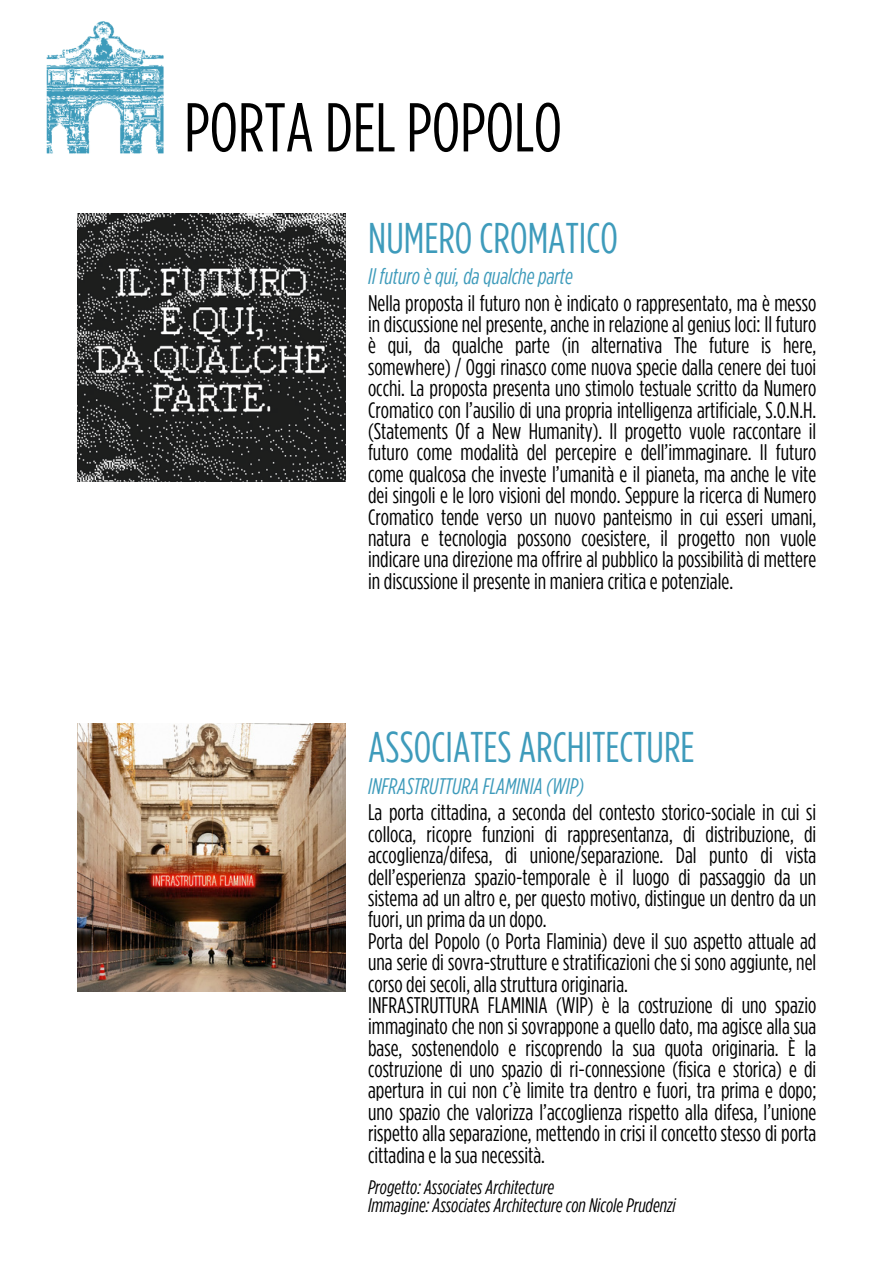
<style>
.page{position:relative;width:894px;height:1264px;background:#fff}
.page>*{position:absolute;margin:0;border:0;box-sizing:border-box;transform-origin:0 0}
.t1{font:68.85px "Gotham Condensed";color:#000}
.t2{font:42.75px "Gotham Condensed";color:#3e9bbb}
.t3{font:22.5px/21.5px "Gotham Condensed";color:#000;text-align:justify}
.t4{font:italic 22.5px "Gotham Condensed";color:#3e9bbb}
.t5{font:italic 19.5px/18px "Gotham Condensed";color:#000}
</style>
<div class="page">
<img style="left:77px;top:214px;width:268px;height:268px">
<img style="left:77px;top:723px;width:268px;height:268px">
<img style="left:46px;top:21px;width:118px;height:133px">
<h2 class="t1" style="left:184px;top:85px;width:379px">PORTA DEL POPOLO</h2>
<p class="t2" style="left:368px;top:211px;width:251px">NUMERO CROMATICO</p>
<p class="t4" style="left:368px;top:263px;width:206px">Il futuro è qui, da qualche parte</p>
<p class="t3" style="left:368px;top:292px;width:449px">Nella proposta il futuro non è indicato o rappresentato, ma è messo in discussione nel presente, anche in relazione al genius loci: Il futuro è qui, da qualche parte (in alternativa The future is here, somewhere) / Oggi rinasco come nuova specie dalla cenere dei tuoi occhi. La proposta presenta uno stimolo testuale scritto da Numero Cromatico con l’ausilio di una propria intelligenza artificiale, S.O.N.H. (Statements Of a New Humanity). Il progetto vuole raccontare il futuro come modalità del percepire e dell’immaginare. Il futuro come qualcosa che investe l’umanità e il pianeta, ma anche le vite dei singoli e le loro visioni del mondo. Seppure la ricerca di Numero Cromatico tende verso un nuovo panteismo in cui esseri umani, natura e tecnologia possono coesistere, il progetto non vuole indicare una direzione ma offrire al pubblico la possibilità di mettere in discussione il presente in maniera critica e potenziale.</p>
<p class="t2" style="left:368px;top:721px;width:328px">ASSOCIATES ARCHITECTURE</p>
<p class="t4" style="left:368px;top:772px;width:217px">INFRASTRUTTURA FLAMINIA (WIP)</p>
<h6 class="t3" style="left:368px;top:801px;width:449px;text-align:left">La porta cittadina, a seconda del contesto storico-sociale in cui si colloca, ricopre funzioni di rappresentanza, di distribuzione, di accoglienza/difesa, di unione/separazione. Dal punto di vista dell’esperienza spazio-temporale è il luogo di passaggio da un sistema ad un altro e, per questo motivo, distingue un dentro da un fuori, un prima da un dopo.<br>Porta del Popolo (o Porta Flaminia) deve il suo aspetto attuale ad una serie di sovra-strutture e stratificazioni che si sono aggiunte, nel corso dei secoli, alla struttura originaria.<br>INFRASTRUTTURA FLAMINIA (WIP) è la costruzione di uno spazio immaginato che non si sovrappone a quello dato, ma agisce alla sua base, sostenendolo e riscoprendo la sua quota originaria. È la costruzione di uno spazio di ri-connessione (fisica e storica) e di apertura in cui non c’è limite tra dentro e fuori, tra prima e dopo; uno spazio che valorizza l’accoglienza rispetto alla difesa, l’unione rispetto alla separazione, mettendo in crisi il concetto stesso di porta cittadina e la sua necessità.</h6>
<p class="t5" style="left:368px;top:1177px;width:309px">Progetto: Associates Architecture<br>Immagine: Associates Architecture con Nicole Prudenzi</p>
</div>
